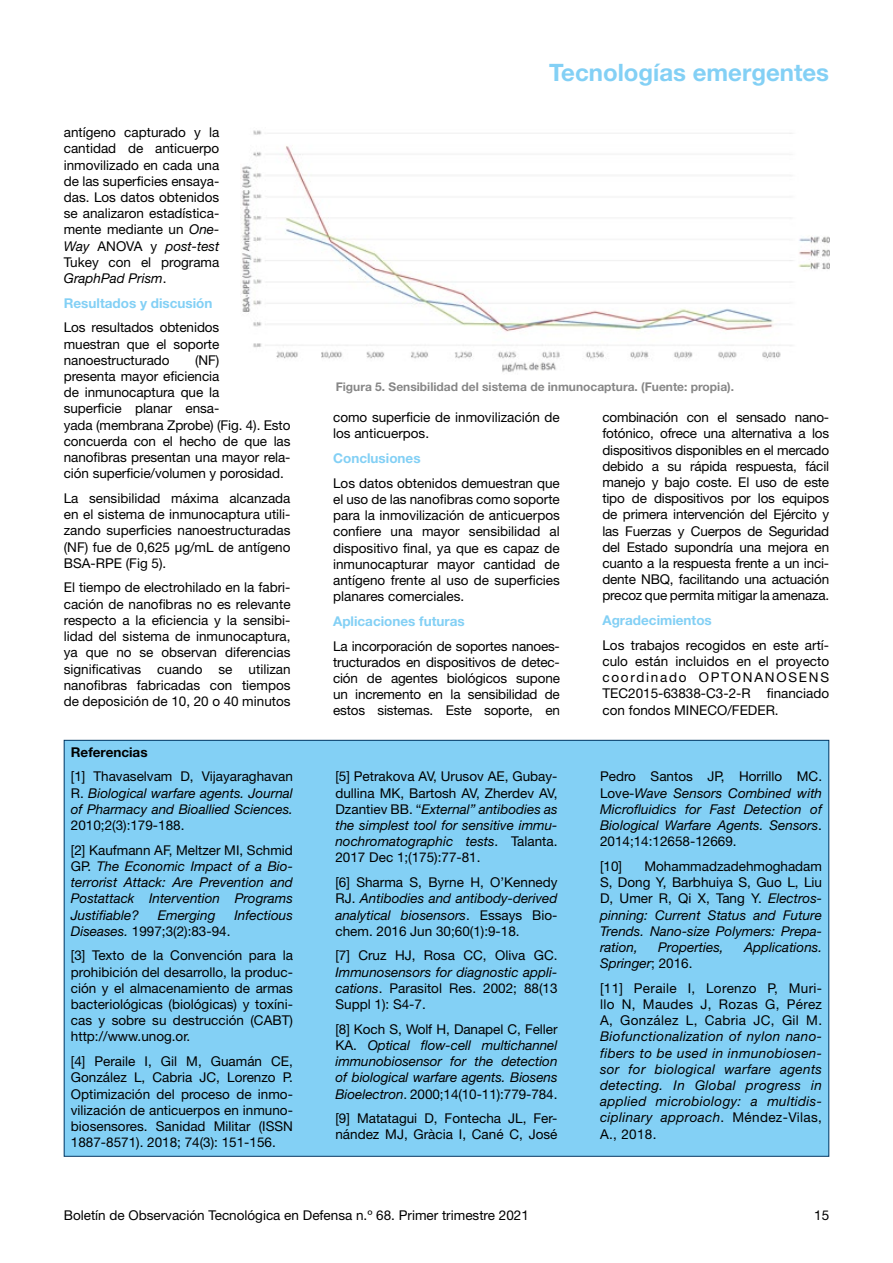
<style>
.page{position:relative;width:893px;height:1263px;background:#fff}
.page>*{position:absolute;margin:0;border:0;box-sizing:border-box;transform-origin:0 0}
.t1{font:700 24px "Helvetica Neue LT Std";color:#83d0f5}
._05-texto{font:13.5px/16.2px "Helvetica Neue LT Std";color:#000;text-align:justify}
._05-texto-2{font:italic 13.5px/16.2px "Helvetica Neue LT Std";color:#000;text-align:justify}
._06-Ladillo{font:700 13.5px "Helvetica Neue LT Std";color:#83d0f5}
._06-Ladillo-2{font:700 13.5px "Helvetica Neue LT Std";color:#000}
.t2{font:700 12px "Helvetica Neue LT Std";color:#878787}
.s1{font-style:italic}
.s2{font-style:normal}
</style>
<div class="page">
<img style="left:241px;top:130px;width:588px;height:242px">
<div style="left:64px;top:740px;width:765px;height:416px;background:#83d0f5"></div>
<p class="_05-texto" style="left:64px;top:124px;width:157px">antígeno capturado y la cantidad de anticuerpo inmovilizado en cada una de las superficies ensaya&shy;das. Los datos obtenidos se analizaron estadística&shy;mente mediante un <span class="s1">One-Way</span> ANOVA y <span class="s1">post-test </span>Tukey con el programa <span class="s1">GraphPad Prism</span>.</p>
<p class="_06-Ladillo" style="left:64px;top:295px;width:150px">Resultados y discusión</p>
<p class="_05-texto" style="left:64px;top:319px;width:157px">Los resultados obtenidos muestran que el soporte nanoestructurado</p>
<p class="_05-texto" style="left:64px;top:352px;width:228px;text-align:left;text-indent:131px">(NF)<br>presenta mayor eficiencia<br>de inmunocaptura que la<br>superficie planar ensa-<br>yada (membrana Zprobe) (Fig. 4). Esto concuerda con el hecho de que las nanofibras presentan una mayor rela&shy;ción superficie/volumen y porosidad.</p>
<p class="_05-texto" style="left:64px;top:490px;width:228px">La sensibilidad máxima alcanzada en el sistema de inmunocaptura utili&shy;zando superficies nanoestructuradas (NF) fue de 0,625 µg/mL de antígeno BSA-RPE (Fig 5).</p>
<p class="_05-texto" style="left:64px;top:579px;width:228px">El tiempo de electrohilado en la fabri&shy;cación de nanofibras no es relevante respecto a la eficiencia y la sensibi&shy;lidad del sistema de inmunocaptura, ya que no se observan diferencias significativas cuando se utilizan nanofibras fabricadas con tiempos de deposición de 10, 20 o 40 minutos</p>
<p class="_06-Ladillo-2" style="left:71px;top:743px;width:78px">Referencias</p>
<p class="_05-texto-2" style="left:71px;top:768px;width:224px"><span class="s2">[1] Thavaselvam D, Vijayaraghavan R.</span> Biological warfare agents. Journal of Pharmacy and Bioallied Sciences.<br><span class="s2">2010;2(3):179-188.</span></p>
<p class="_05-texto-2" style="left:71px;top:842px;width:224px"><span class="s2">[2] Kaufmann AF, Meltzer MI, Schmid GP.</span> The Economic Impact of a Bio&shy;terrorist Attack: Are Prevention and Postattack Intervention Programs Justifiable?</p>
<p class="_05-texto-2" style="left:158px;top:906px;width:59px">Emerging</p>
<p class="_05-texto-2" style="left:234px;top:906px;width:60px">Infectious</p>
<p class="_05-texto" style="left:71px;top:923px;width:161px"><span class="s1">Diseases.</span> 1997;3(2):83-94.</p>
<p class="_05-texto" style="left:71px;top:947px;width:224px">[3] Texto de la Convención para la prohibición del desarrollo, la produc&shy;ción y el almacenamiento de armas bacteriológicas (biológicas) y toxíni&shy;cas y sobre su destrucción (CABT) http://www.unog.or.</p>
<p class="_05-texto" style="left:71px;top:1053px;width:224px">[4] Peraile I, Gil M, Guamán CE, González L, Cabria JC, Lorenzo P.<br>Optimización del proceso de inmo&shy;vilización de anticuerpos en inmuno&shy;biosensores. Sanidad Militar (ISSN 1887-8571). 2018; 74(3): 151-156.</p>
<h1 class="t1" style="left:549px;top:58px;width:281px">Tecnologías emergentes</h1>
<p class="t2" style="left:336px;top:380px;width:400px">Figura 5. Sensibilidad del sistema de inmunocaptura. (Fuente: propia).</p>
<p class="_05-texto" style="left:333px;top:409px;width:228px">como superficie de inmovilización de los anticuerpos.</p>
<p class="_06-Ladillo" style="left:333px;top:450px;width:89px">Conclusiones</p>
<p class="_05-texto" style="left:333px;top:475px;width:228px">Los datos obtenidos demuestran que el uso de las nanofibras como soporte para la inmovilización de anticuerpos confiere una mayor sensibilidad al dispositivo final, ya que es capaz de inmunocapturar mayor cantidad de antígeno frente al uso de superficies planares comerciales.</p>
<p class="_06-Ladillo" style="left:333px;top:613px;width:133px">Aplicaciones futuras</p>
<p class="_05-texto" style="left:333px;top:638px;width:228px">La incorporación de soportes nanoes&shy;tructurados en dispositivos de detec&shy;ción de agentes biológicos supone un incremento en la sensibilidad de estos sistemas. Este soporte, en</p>
<p class="_05-texto" style="left:335px;top:768px;width:224px">[5] Petrakova AV, Urusov AE, Gubay&shy;dullina MK, Bartosh AV, Zherdev AV, Dzantiev BB. “<span class="s1">External” antibodies as the simplest tool for sensitive immu&shy;nochromatographic tests</span>. Talanta.<br>2017 Dec 1;(175):77-81.</p>
<p class="_05-texto" style="left:335px;top:874px;width:224px">[6] Sharma S, Byrne H, O’Kennedy RJ. <span class="s1">Antibodies and antibody-derived analytical biosensors</span>. Essays Bio&shy;chem. 2016 Jun 30;60(1):9-18.</p>
<p class="_05-texto" style="left:335px;top:947px;width:224px">[7] Cruz HJ, Rosa CC, Oliva GC.<br><span class="s1">Immunosensors for diagnostic appli&shy;cations</span>. Parasitol Res. 2002; 88(13<br>Suppl 1): S4-7.</p>
<p class="_05-texto-2" style="left:335px;top:1021px;width:224px"><span class="s2">[8] Koch S, Wolf H, Danapel C, Feller KA.</span> Optical flow-cell multichannel immunobiosensor for the detection of biological warfare agents. Biosens Bioelectron<span class="s2">. 2000;14(10-11):779-784.</span></p>
<p class="_05-texto" style="left:335px;top:1110px;width:224px">[9] Matatagui D, Fontecha JL, Fer&shy;nández MJ, Gràcia I, Cané C, José</p>
<p class="_05-texto" style="left:602px;top:409px;width:228px">combinación con el sensado nano&shy;fotónico, ofrece una alternativa a los dispositivos disponibles en el mercado debido a su rápida respuesta, fácil manejo y bajo coste. El uso de este tipo de dispositivos por los equipos de primera intervención del Ejército y las Fuerzas y Cuerpos de Seguridad del Estado supondría una mejora en cuanto a la respuesta frente a un inci&shy;dente NBQ, facilitando una actuación precoz que permita mitigar la amenaza.</p>
<p class="_06-Ladillo" style="left:602px;top:612px;width:111px">Agradecimientos</p>
<p class="_05-texto" style="left:602px;top:637px;width:228px">Los trabajos recogidos en este artí&shy;culo están incluidos en el proyecto coordinado OPTONANOSENS TEC2015-63838-C3-2-R financiado con fondos MINECO/FEDER.</p>
<p class="_05-texto-2" style="left:600px;top:768px;width:224px"><span class="s2">Pedro Santos JP, Horrillo MC.<br>Love-</span>Wave Sensors Combined with Microfluidics for Fast Detection of Biological Warfare Agents. Sensors<span class="s2">.<br>2014;14:12658-12669.</span></p>
<p class="_05-texto" style="left:600px;top:858px;width:24px">[10]</p>
<p class="_05-texto-2" style="left:600px;top:858px;width:224px;text-indent:44px"><span class="s2">Mohammadzadehmoghadam S, Dong Y, Barbhuiya S, Guo L, Liu D, Umer R, Qi X, Tang Y.</span> Electros&shy;pinning: Current Status and Future Trends. Nano-size Polymers: Prepa&shy;ration,</p>
<p class="_05-texto-2" style="left:658px;top:939px;width:67px">Properties,</p>
<p class="_05-texto-2" style="left:744px;top:939px;width:80px">Applications.</p>
<p class="_05-texto-2" style="left:600px;top:955px;width:94px">Springer<span class="s2">; 2016.</span></p>
<p class="_05-texto-2" style="left:600px;top:980px;width:224px"><span class="s2">[11] Peraile I, Lorenzo P, Muri&shy;llo N, Maudes J, Rozas G, Pérez A, González L, Cabria JC, Gil M.<br></span>Biofunctionalization of nylon nano&shy;fibers to be used in inmunobiosen&shy;sor for biological warfare agents detecting. In Global progress in applied microbiology: a multidis&shy;ciplinary approach<span class="s2">. Méndez-Vilas, A., 2018.</span></p>
<p class="_05-texto" style="left:64px;top:1207px;width:467px">Boletín de Observación Tecnológica en Defensa n.º 68. Primer trimestre 2021</p>
<p class="_05-texto" style="left:814px;top:1207px;width:17px">15</p>
</div>
